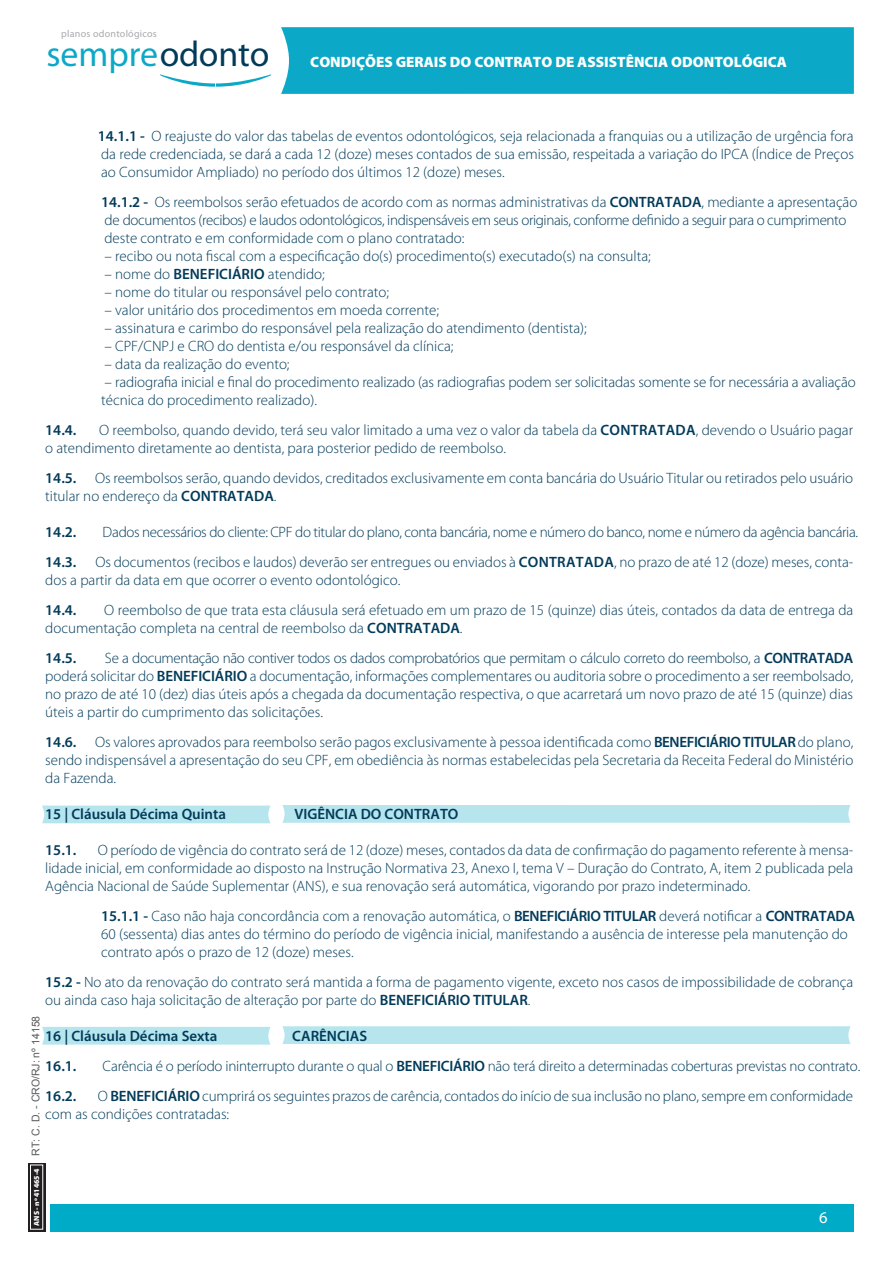
<style>
.page{position:relative;width:893px;height:1263px;background:#fff}
.page>*{position:absolute;margin:0;border:0;box-sizing:border-box;transform-origin:0 0}
.t1{font:35.85px "Myriad Pro";color:#0ba9c7}
.t2{font:16.5px "Myriad Pro";color:#fff}
.t3{font:300 15px/18px "Myriad Pro";color:#023b5a}
.t4{font:600 15px "Myriad Pro";color:#023b5a}
.t5{font:300 15px "Myriad Pro";letter-spacing:-.025em;color:#023b5a}
.t6{font:900 15px "Myriad Pro";color:#fff}
.t7{font:10.65px "Arial";color:#58595b}
.t8{font:10.05px "Myriad Pro";letter-spacing:.025em;color:#a8a9ad}
.t9{font:900 7.5px "Myriad Pro";color:#fff}
.s1{color:#023b5a}
.s2{font-weight:600}
</style>
<div class="page">
<div style="left:42px;top:1027px;width:228px;height:17px;background:#b6e5ee"></div>
<div style="left:282px;top:1026px;width:569px;height:18px;background:#b6e5ee"></div>
<div style="left:42px;top:805px;width:228px;height:18px;background:#b6e5ee"></div>
<div style="left:282px;top:805px;width:569px;height:18px;background:#b6e5ee"></div>
<div style="left:51px;top:1204px;width:803px;height:27px;background:#00abc8"></div>
<div style="left:28px;top:1163px;width:18px;height:68px;background:#231f20"></div>
<div style="left:30px;top:1165px;width:13px;height:64px;border:1px solid #fff"></div>
<svg style="left:160px;top:74px;width:111px;height:13px"></svg>
<div style="left:281px;top:27px;width:573px;height:67px;background:#0ba9c7"></div>
<p class="t8" style="left:61px;top:28px;width:97px">planos odontológicos</p>
<h1 class="t1" style="left:46px;top:32px;width:225px">sempre<span class="s1">odonto</span></h1>
<p class="t6" style="left:310px;top:53px;width:478px">CONDIÇÕES GERAIS DO CONTRATO DE ASSISTÊNCIA ODONTOLÓGICA</p>
<p class="t3" style="left:98px;top:127px;width:758px;text-align:justify"><span class="s2">14.1.1 -</span> O reajuste do valor das tabelas de eventos odontológicos, seja relacionada a franquias ou a utilização de urgência fora da rede credenciada, se dará a cada 12 (doze) meses contados de sua emissão, respeitada a variação do IPCA (Índice de Preços ao Consumidor Ampliado) no período dos últimos 12 (doze) meses.</p>
<p class="t3" style="left:101px;top:193px;width:758px"><span class="s2">14.1.2 -</span> Os reembolsos serão efetuados de acordo com as normas administrativas da <span class="s2">CONTRATADA</span>, mediante a apresentação de documentos (recibos) e laudos odontológicos, indispensáveis em seus originais, conforme definido a seguir para o cumprimento deste contrato e em conformidade com o plano contratado:</p>
<p class="t3" style="left:104px;top:247px;width:548px">– recibo ou nota fiscal com a especificação do(s) procedimento(s) executado(s) na consulta;</p>
<p class="t3" style="left:104px;top:265px;width:222px">– nome do <span class="s2">BENEFICIÁRIO</span> atendido;</p>
<p class="t3" style="left:104px;top:283px;width:286px">– nome do titular ou responsável pelo contrato;</p>
<p class="t3" style="left:104px;top:301px;width:336px">– valor unitário dos procedimentos em moeda corrente;</p>
<p class="t3" style="left:104px;top:319px;width:484px">– assinatura e carimbo do responsável pela realização do atendimento (dentista);</p>
<p class="t3" style="left:104px;top:337px;width:351px">– CPF/CNPJ e CRO do dentista e/ou responsável da clínica;</p>
<p class="t3" style="left:104px;top:355px;width:187px">– data da realização do evento;</p>
<p class="t3" style="left:101px;top:373px;width:756px">– radiografia inicial e final do procedimento realizado (as radiografias podem ser solicitadas somente se for necessária a avaliação técnica do procedimento realizado).</p>
<p class="t3" style="left:45px;top:421px;width:809px;text-indent:54px">O reembolso, quando devido, terá seu valor limitado a uma vez o valor da tabela da <span class="s2">CONTRATADA</span>, devendo o Usuário pagar o atendimento diretamente ao dentista, para posterior pedido de reembolso.</p>
<p class="t3" style="left:45px;top:469px;width:809px"><span class="s2">14.5.</span> Os reembolsos serão, quando devidos, creditados exclusivamente em conta bancária do Usuário Titular ou retirados pelo usuário titular no endereço da <span class="s2">CONTRATADA</span>.</p>
<p class="t4" style="left:45px;top:522px;width:33px">14.2.</p>
<p class="t5" style="left:103px;top:523px;width:757px">Dados necessários do cliente: CPF do titular do plano, conta bancária, nome e número do banco, nome e número da agência bancária.</p>
<p class="t4" style="left:45px;top:552px;width:33px">14.3.</p>
<p class="t4" style="left:45px;top:420px;width:33px">14.4.</p>
<p class="t3" style="left:45px;top:553px;width:810px;text-indent:50px">Os documentos (recibos e laudos) deverão ser entregues ou enviados à <span class="s2">CONTRATADA</span>, no prazo de até 12 (doze) meses, conta&shy;dos a partir da data em que ocorrer o evento odontológico.</p>
<p class="t4" style="left:45px;top:600px;width:33px">14.4.</p>
<p class="t3" style="left:45px;top:601px;width:810px;text-indent:59px">O reembolso de que trata esta cláusula será efetuado em um prazo de 15 (quinze) dias úteis, contados da data de entrega da documentação completa na central de reembolso da <span class="s2">CONTRATADA</span>.</p>
<p class="t4" style="left:45px;top:648px;width:33px">14.5.</p>
<p class="t3" style="left:45px;top:649px;width:810px;text-align:justify;text-indent:60px">Se a documentação não contiver todos os dados comprobatórios que permitam o cálculo correto do reembolso, a <span class="s2">CONTRATADA </span>poderá solicitar do <span class="s2">BENEFICIÁRIO</span> a documentação, informações complementares ou auditoria sobre o procedimento a ser reembolsado, no prazo de até 10 (dez) dias úteis após a chegada da documentação respectiva, o que acarretará um novo prazo de até 15 (quinze) dias úteis a partir do cumprimento das solicitações.</p>
<p class="t3" style="left:45px;top:733px;width:810px;text-align:justify"><span class="s2">14.6.</span> Os valores aprovados para reembolso serão pagos exclusivamente à pessoa identificada como <span class="s2">BENEFICIÁRIO TITULAR</span> do plano, sendo indispensável a apresentação do seu CPF, em obediência às normas estabelecidas pela Secretaria da Receita Federal do Ministério da Fazenda.</p>
<p class="t4" style="left:45px;top:804px;width:182px">15 | Cláusula Décima Quinta</p>
<p class="t4" style="left:294px;top:804px;width:166px">VIGÊNCIA DO CONTRATO</p>
<p class="t4" style="left:45px;top:840px;width:33px">15.1.</p>
<p class="t3" style="left:45px;top:841px;width:810px;text-align:justify;text-indent:52px">O período de vigência do contrato será de 12 (doze) meses, contados da data de confirmação do pagamento referente à mensa&shy;lidade inicial, em conformidade ao disposto na Instrução Normativa 23, Anexo I, tema V – Duração do Contrato, A, item 2 publicada pela Agência Nacional de Saúde Suplementar (ANS), e sua renovação será automática, vigorando por prazo indeterminado.</p>
<p class="t3" style="left:101px;top:907px;width:755px"><span class="s2">15.1.1 -</span> Caso não haja concordância com a renovação automática, o <span class="s2">BENEFICIÁRIO TITULAR</span> deverá notificar a <span class="s2">CONTRATADA<br></span>60 (sessenta) dias antes do término do período de vigência inicial, manifestando a ausência de interesse pela manutenção do contrato após o prazo de 12 (doze) meses.</p>
<p class="t3" style="left:45px;top:973px;width:810px"><span class="s2">15.2 -</span> No ato da renovação do contrato será mantida a forma de pagamento vigente, exceto nos casos de impossibilidade de cobrança ou ainda caso haja solicitação de alteração por parte do <span class="s2">BENEFICIÁRIO TITULAR</span>.</p>
<p class="t4" style="left:45px;top:1026px;width:174px">16 | Cláusula Décima Sexta</p>
<p class="t4" style="left:292px;top:1026px;width:76px">CARÊNCIAS</p>
<p class="t4" style="left:45px;top:1056px;width:33px">16.1.</p>
<p class="t3" style="left:103px;top:1057px;width:759px">Carência é o período ininterrupto durante o qual o <span class="s2">BENEFICIÁRIO</span> não terá direito a determinadas coberturas previstas no contrato.</p>
<p class="t4" style="left:45px;top:1086px;width:33px">16.2.</p>
<p class="t7" style="left:29px;top:1155px;width:141px;rotate:-90deg">RT: C. D. - CRO/RJ: nº 14158</p>
<p class="t9" style="left:32px;top:1226px;width:59px;rotate:-90deg">ANS - nº 41465-4</p>
<p class="t3" style="left:45px;top:1087px;width:809px;text-indent:52px">O <span class="s2">BENEFICIÁRIO</span> cumprirá os seguintes prazos de carência, contados do início de sua inclusão no plano, sempre em conformidade com as condições contratadas:</p>
<p class="t2" style="left:819px;top:1207px;width:10px">6</p>
</div>
